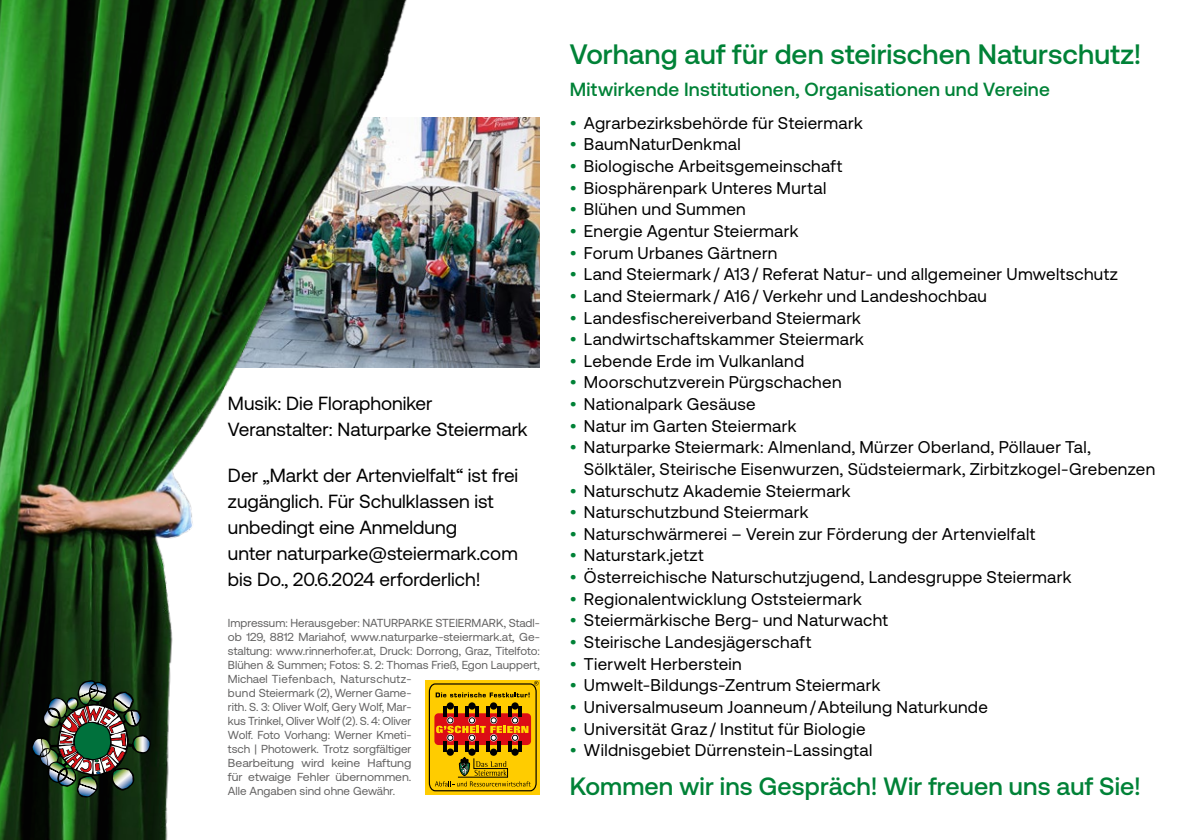
<style>
.page{position:relative;width:1191px;height:840px;background:#fff}
.page>*{position:absolute;margin:0;border:0;box-sizing:border-box;transform-origin:0 0}
.t1{font:500 28px "Aeonik";letter-spacing:.005em;color:#008237}
.t2{font:500 25px "Aeonik";letter-spacing:.005em;color:#008237}
.t3{font:19px/25.8px "Aeonik";color:#000}
.t4{font:500 19px "Aeonik";letter-spacing:.015em;color:#008237}
.t5{font:17px/21.6px "Aeonik";letter-spacing:.02em;color:#000}
.t6{font:11.6px/14px "Aeonik";color:#646363}
.s1{color:#008237}
</style>
<div class="page">
<img style="left:461px;top:117px;width:79px;height:250px">
<svg style="left:461px;top:680px;width:79px;height:114px"></svg>
<svg style="left:461px;top:680px;width:77px;height:111px;background:#c78508"></svg>
<img style="left:0;top:0;width:461px;height:839px">
<svg style="left:31px;top:680px;width:120px;height:117px;background:#424e3e"></svg>
<p class="t3" style="left:228px;top:390px;width:301px">Musik: Die Floraphoniker<br>Veranstalter: Naturparke Steiermark</p>
<p class="t3" style="left:228px;top:462px;width:292px">Der „Markt der Artenvielfalt“ ist frei zugänglich. Für Schulklassen ist unbedingt eine Anmeldung<br>unter naturparke@steiermark.com bis Do., 20.6.2024 erforderlich!</p>
<p class="t6" style="left:228px;top:615px;width:313px">Impressum: Herausgeber: NATURPARKE STEIERMARK, Stadl&shy;ob 129, 8812 Mariahof, www.naturparke-steiermark.at, Ge&shy;staltung: www.rinnerhofer.at, Druck: Dorrong, Graz, Titelfoto:<br>Blühen &amp; Summen; Fotos: S. 2: Thomas Frieß, Egon Lauppert, Michael Tiefenbach, Naturschutz-<br>bund Steiermark (2), Werner Game-<br>rith. S. 3: Oliver Wolf, Gery Wolf, Mar-<br>kus Trinkel, Oliver Wolf (2). S. 4: Oliver<br>Wolf. Foto Vorhang: Werner Kmeti-<br>tsch | Photowerk. Trotz sorgfältiger<br>Bearbeitung wird keine Haftung<br>für etwaige Fehler übernommen.<br>Alle Angaben sind ohne Gewähr.</p>
<h1 class="t1" style="left:569px;top:39px;width:573px">Vorhang auf für den steirischen Naturschutz!</h1>
<p class="t4" style="left:569px;top:79px;width:482px">Mitwirkende Institutionen, Organisationen und Vereine</p>
<p class="t5" style="left:569px;top:112px;width:294px"><span class="s1">•</span> Agrarbezirksbehörde für Steiermark</p>
<p class="t5" style="left:569px;top:134px;width:172px"><span class="s1">•</span> BaumNaturDenkmal</p>
<p class="t5" style="left:569px;top:155px;width:274px"><span class="s1">•</span> Biologische Arbeitsgemeinschaft</p>
<p class="t5" style="left:569px;top:177px;width:258px"><span class="s1">•</span> Biosphärenpark Unteres Murtal</p>
<p class="t5" style="left:569px;top:198px;width:178px"><span class="s1">•</span> Blühen und Summen</p>
<p class="t5" style="left:569px;top:220px;width:230px"><span class="s1">•</span> Energie Agentur Steiermark</p>
<p class="t5" style="left:569px;top:242px;width:209px"><span class="s1">•</span> Forum Urbanes Gärtnern</p>
<p class="t5" style="left:569px;top:263px;width:550px"><span class="s1">•</span> Land Steiermark/ A13/ Referat Natur- und allgemeiner Umweltschutz</p>
<p class="t5" style="left:569px;top:285px;width:419px"><span class="s1">•</span> Land Steiermark/ A16/ Verkehr und Landeshochbau</p>
<p class="t5" style="left:569px;top:307px;width:293px"><span class="s1">•</span> Landesfischereiverband Steiermark</p>
<p class="t5" style="left:569px;top:328px;width:296px"><span class="s1">•</span> Landwirtschaftskammer Steiermark</p>
<p class="t5" style="left:569px;top:350px;width:236px"><span class="s1">•</span> Lebende Erde im Vulkanland</p>
<p class="t5" style="left:569px;top:371px;width:273px"><span class="s1">•</span> Moorschutzverein Pürgschachen</p>
<p class="t5" style="left:570px;top:393px;width:187px"><span class="s1">•</span> Nationalpark Gesäuse</p>
<p class="t5" style="left:570px;top:415px;width:228px"><span class="s1">•</span> Natur im Garten Steiermark</p>
<p class="t5" style="left:584px;top:436px;width:573px;text-indent:-14px"><span class="s1">•</span> Naturparke Steiermark: Almenland, Mürzer Oberland, Pöllauer Tal,<br>Sölktäler, Steirische Eisenwurzen, Südsteiermark, Zirbitzkogel-Grebenzen</p>
<p class="t5" style="left:570px;top:479px;width:282px"><span class="s1">•</span> Naturschutz Akademie Steiermark</p>
<p class="t5" style="left:570px;top:501px;width:240px"><span class="s1">•</span> Naturschutzbund Steiermark</p>
<p class="t5" style="left:570px;top:523px;width:467px"><span class="s1">•</span> Naturschwärmerei – Verein zur Förderung der Artenvielfalt</p>
<p class="t5" style="left:570px;top:544px;width:136px"><span class="s1">•</span> Naturstark.jetzt</p>
<p class="t5" style="left:570px;top:566px;width:503px"><span class="s1">•</span> Österreichische Naturschutzjugend, Landesgruppe Steiermark</p>
<p class="t5" style="left:570px;top:587px;width:293px"><span class="s1">•</span> -Regionalentwicklung Oststeiermark</p>
<p class="t5" style="left:570px;top:609px;width:320px"><span class="s1">•</span> Steiermärkische Berg- und Naturwacht</p>
<p class="t5" style="left:570px;top:631px;width:243px"><span class="s1">•</span> Steirische Landesjägerschaft</p>
<p class="t5" style="left:570px;top:652px;width:173px"><span class="s1">•</span> Tierwelt Herberstein</p>
<p class="t5" style="left:570px;top:674px;width:312px"><span class="s1">•</span> Umwelt-Bildungs-Zentrum Steiermark</p>
<p class="t5" style="left:570px;top:695px;width:419px"><span class="s1">•</span> Universalmuseum Joanneum/Abteilung Naturkunde</p>
<p class="t5" style="left:570px;top:717px;width:297px"><span class="s1">•</span> Universität Graz/ Institut für Biologie</p>
<p class="t5" style="left:570px;top:739px;width:304px"><span class="s1">•</span> Wildnisgebiet Dürrenstein-Lassingtal</p>
<h2 class="t2" style="left:569px;top:771px;width:572px">Kommen wir ins Gespräch! Wir freuen uns auf Sie!</h2>
</div>
